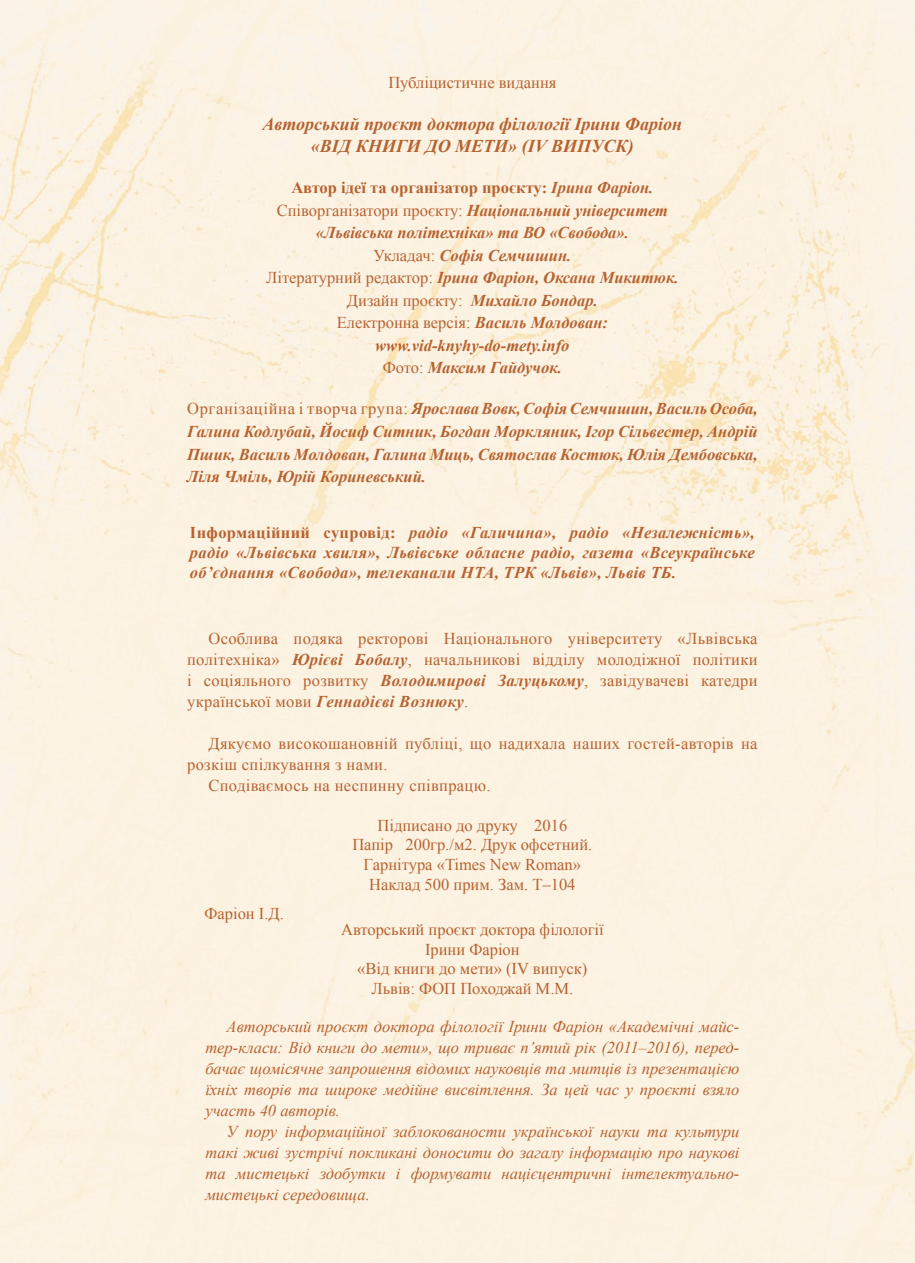
<style>
.page{position:relative;width:915px;height:1263px;background:#fff}
.page>*{position:absolute;margin:0;border:0;box-sizing:border-box;transform-origin:0 0}
.t1{font:italic 700 18px/22.5px "Times New Roman";color:#b7622f;text-align:center}
.t2{font:italic 700 16.5px/22.5px "Times New Roman";color:#b7622f;text-align:justify}
.t3{font:italic 16.5px/21px "Times New Roman";color:#b7622f;text-align:justify}
.t4{font:16.5px/19.8px "Times New Roman";color:#b7622f;text-align:center}
.t5{font:16.5px "Times New Roman";letter-spacing:.02em;color:#b7622f}
.s1{font-style:normal}
.s2{font-weight:400;font-style:normal}
.s3{font-weight:700;font-style:italic}
</style>
<div class="page">
<div style="left:0;top:0;width:914px;height:1263px;background:#fbf2e2"></div>
<p class="t4" style="left:388px;top:72px;width:169px">Публіцистичне видання</p>
<p class="t1" style="left:262px;top:112px;width:421px">Авторський проєкт доктора філології Ірини Фаріон «Від книги до мети» (IV в ипуск)</p>
<p class="t2" style="left:266px;top:176px;width:413px;text-align:center"><span class="s1">Автор ідеї та організатор проєкту:</span> Ірина Фаріон.<br><span class="s2">Співорганізатори проєкту:</span> Національний університет «Львівська політехніка» та ВО «Свобода».<br><span class="s2">Укладач:</span> Софія Семчишин.<br><span class="s2">Літературний редактор:</span> Ірина Фаріон, Оксана Микитюк.<br><span class="s2">Дизайн проєкту:</span> Михайло Бондар.<br><span class="s2">Електронна версія:</span> Василь Молдован: www.vid-knyhy-do-mety.info<br><span class="s2">Фото:</span> Максим Гайдучок.</p>
<p class="t2" style="left:187px;top:397px;width:572px"><span class="s2">Організаційна і творча група:</span> Ярослава Вовк, Софія Семчишин, Василь Особа, Галина Кодлубай, Йосиф Ситник, Богдан Моркляник, Ігор Сільвестер, Андрій Пшик, Василь Молдован, Галина Миць, Святослав Костюк, Юлія Дембовська, Ліля Чміль, Юрій Кориневський.</p>
<p class="t2" style="left:190px;top:522px;width:566px;line-height:19.8px"><span class="s1">Інформаційний супровід:</span> радіо «Галичина», радіо «Незалежність», радіо «Львівська хвиля», Львівське обласне радіо, газета «Всеукраїнське об’єднання «Свобода», телеканали НТА, ТРК «Львів», Львів ТБ.</p>
<p class="t4" style="left:187px;top:627px;width:572px;line-height:21px;text-align:justify;text-indent:21px">Особлива подяка ректорові Національного університету «Львівська політехніка» <span class="s3">Юрієві Бобалу</span>, начальникові відділу молодіжної політики і соціяльного розвитку <span class="s3">Володимирові Залуцькому</span>, завідувачеві катедри української мови <span class="s3">Геннадієві Вознюку</span>.</p>
<p class="t5" style="left:208px;top:732px;width:550px">Дякуємо високошановній публіці, що надихала наших гостей-авторів на</p>
<p class="t5" style="left:187px;top:753px;width:202px">розкіш спілкування з нами.</p>
<p class="t5" style="left:208px;top:774px;width:283px">Сподіваємось на неспинну співпрацю.</p>
<p class="t4" style="left:204px;top:904px;width:81px">Фаріон І.Д.</p>
<p class="t4" style="left:352px;top:815px;width:241px">Підписано до друку 2016<br>Папір 200гр./м2. Друк офсетний.<br>Гарнітура «Times New Roman»<br>Наклад 500 прим. Зам. Т–104</p>
<p class="t4" style="left:341px;top:919px;width:264px">Авторський проєкт доктора філології<br>Ірини Фаріон<br>«Від книги до мети» (IV випуск)<br>Львів: ФОП Походжай М.М.</p>
<p class="t3" style="left:205px;top:1015px;width:535px;text-indent:21px">Авторський проєкт доктора філології Ірини Фаріон «Академічні майс&shy;тер-класи: Від книги до мети», що триває п’ятий рік (2011–2016), перед&shy;бачає щомісячне запрошення відомих науковців та митців із презентацією їхніх творів та широке медійне висвітлення. За цей час у проєкті взяло участь 40 авторів.</p>
<p class="t3" style="left:205px;top:1120px;width:535px;text-indent:21px">У пору інформаційної заблокованости української науки та культури такі живі зустрічі покликані доносити до загалу інформацію про наукові та мистецькі здобутки і формувати націєцентричні інтелектуально&shy;мистецькі середовища.</p>
</div>
